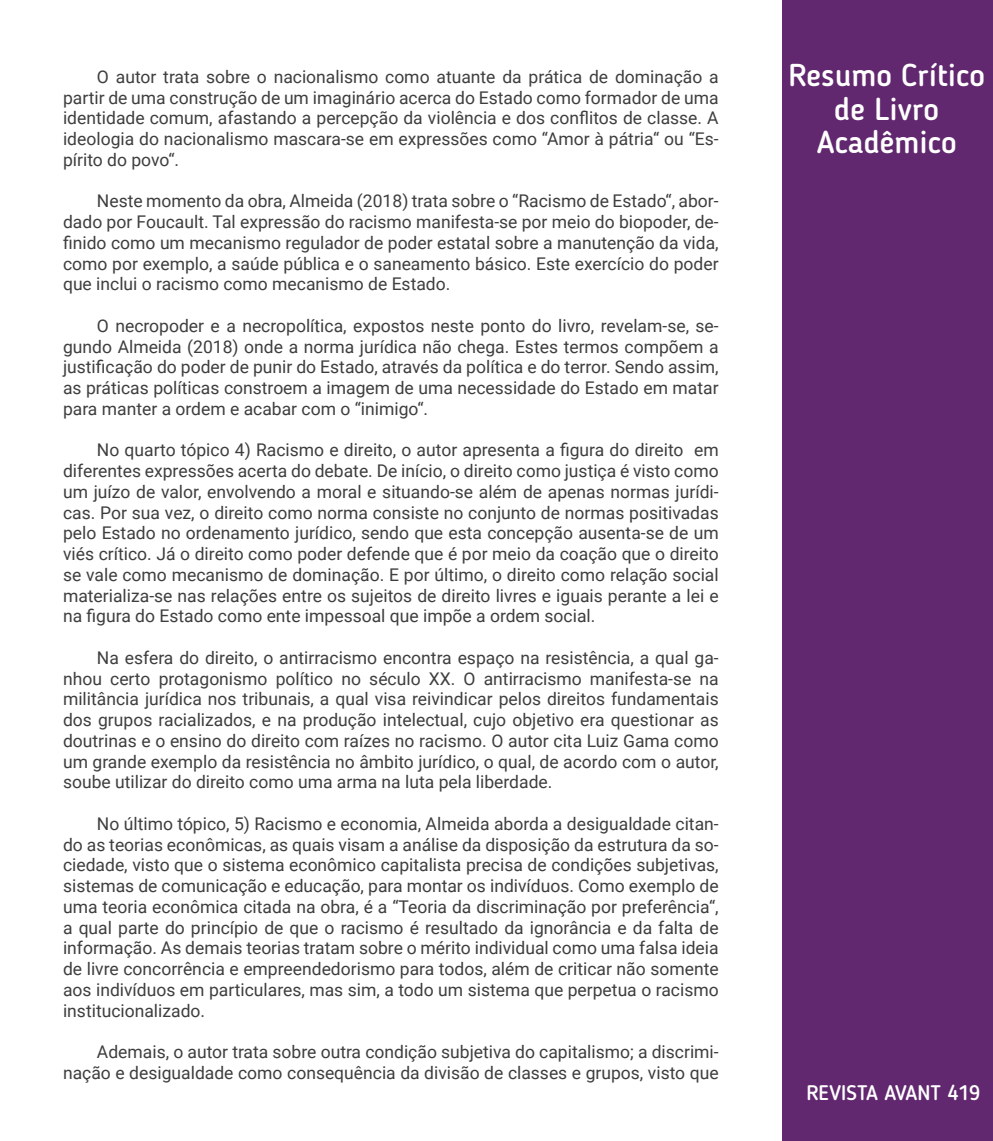
<style>
.page{position:relative;width:993px;height:1141px;background:#fff}
.page>*{position:absolute;margin:0;border:0;box-sizing:border-box;transform-origin:0 0}
.modalidade{font:500 31.5px/33.6px "Blogger Sans";color:#fff;text-align:center}
.t1{font:500 21px "Blogger Sans";color:#fff}
.texto{font:17.5px/20.8px "Roboto";color:#3e3e3f;text-align:justify}
</style>
<div class="page">
<div style="left:782px;top:0;width:210px;height:1141px;background:#61286f"></div>
<p class="texto" style="left:63px;top:66px;width:657px;text-indent:34px">O autor trata sobre o nacionalismo como atuante da prática de dominação a partir de uma construção de um imaginário acerca do Estado como formador de uma identidade comum, afastando a percepção da violência e dos conflitos de classe. A ideologia do nacionalismo mascara-se em expressões como “Amor à pátria“ ou “Es&shy;pírito do povo“.</p>
<p class="texto" style="left:63px;top:190px;width:657px;text-indent:34px">Neste momento da obra, Almeida (2018) trata sobre o “Racismo de Estado“, abor&shy;dado por Foucault. Tal expressão do racismo manifesta-se por meio do biopoder, de&shy;finido como um mecanismo regulador de poder estatal sobre a manutenção da vida, como por exemplo, a saúde pública e o saneamento básico. Este exercício do poder que inclui o racismo como mecanismo de Estado.</p>
<p class="texto" style="left:63px;top:315px;width:657px;text-indent:34px">O necropoder e a necropolítica, expostos neste ponto do livro, revelam-se, se&shy;gundo Almeida (2018) onde a norma jurídica não chega. Estes termos compõem a justificação do poder de punir do Estado, através da política e do terror. Sendo assim, as práticas políticas constroem a imagem de uma necessidade do Estado em matar para manter a ordem e acabar com o “inimigo“.</p>
<p class="texto" style="left:63px;top:439px;width:657px;text-indent:34px">No quarto tópico 4) Racismo e direito, o autor apresenta a figura do direito em diferentes expressões acerta do debate. De início, o direito como justiça é visto como um juízo de valor, envolvendo a moral e situando-se além de apenas normas jurídi&shy;cas. Por sua vez, o direito como norma consiste no conjunto de normas positivadas pelo Estado no ordenamento jurídico, sendo que esta concepção ausenta-se de um viés crítico. Já o direito como poder defende que é por meio da coação que o direito se vale como mecanismo de dominação. E por último, o direito como relação social materializa-se nas relações entre os sujeitos de direito livres e iguais perante a lei e na figura do Estado como ente impessoal que impõe a ordem social.</p>
<p class="texto" style="left:63px;top:647px;width:657px;text-indent:34px">Na esfera do direito, o antirracismo encontra espaço na resistência, a qual ga&shy;nhou certo protagonismo político no século XX. O antirracismo manifesta-se na militância jurídica nos tribunais, a qual visa reivindicar pelos direitos fundamentais dos grupos racializados, e na produção intelectual, cujo objetivo era questionar as doutrinas e o ensino do direito com raízes no racismo. O autor cita Luiz Gama como um grande exemplo da resistência no âmbito jurídico, o qual, de acordo com o autor, soube utilizar do direito como uma arma na luta pela liberdade.</p>
<p class="texto" style="left:63px;top:812px;width:657px;text-indent:34px">No último tópico, 5) Racismo e economia, Almeida aborda a desigualdade citan&shy;do as teorias econômicas, as quais visam a análise da disposição da estrutura da so&shy;ciedade, visto que o sistema econômico capitalista precisa de condições subjetivas, sistemas de comunicação e educação, para montar os indivíduos. Como exemplo de uma teoria econômica citada na obra, é a “Teoria da discriminação por preferência“, a qual parte do princípio de que o racismo é resultado da ignorância e da falta de informação. As demais teorias tratam sobre o mérito individual como uma falsa ideia de livre concorrência e empreendedorismo para todos, além de criticar não somente aos indivíduos em particulares, mas sim, a todo um sistema que perpetua o racismo institucionalizado.</p>
<p class="texto" style="left:63px;top:1041px;width:657px;text-align:right">Ademais, o autor trata sobre outra condição subjetiva do capitalismo; a discrimi&shy;nação e desigualdade como consequência da divisão de classes e grupos, visto que</p>
<p class="modalidade" style="left:788px;top:58px;width:198px">Resumo Crítico de Livro</p>
<p class="modalidade" style="left:816px;top:125px;width:141px">Acadêmico</p>
<h1 class="modalidade" style="left:813px;top:59px;width:150px">Modalidade</h1>
<p class="t1" style="left:806px;top:1080px;width:175px">REVISTA AVANT 419</p>
</div>
